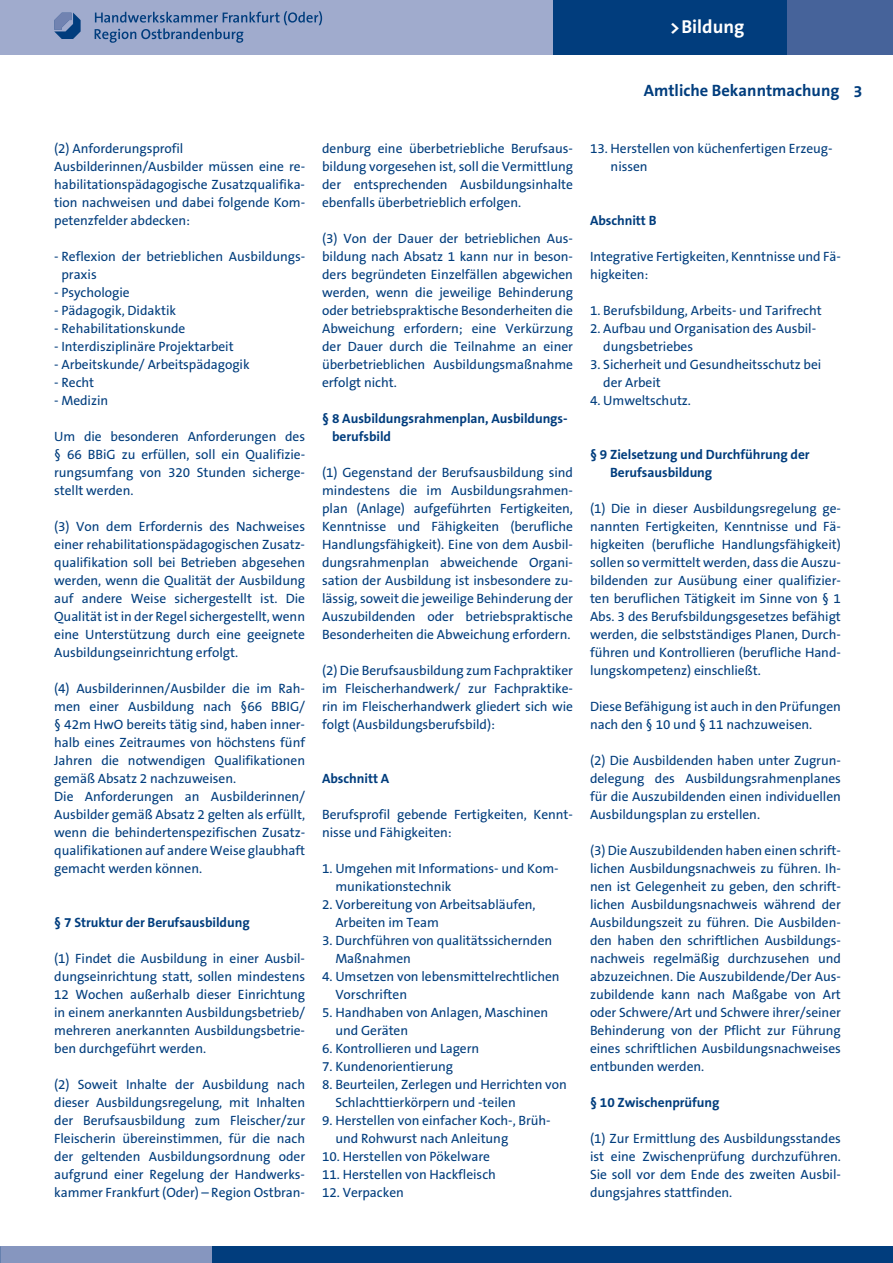
<style>
.page{position:relative;width:893px;height:1263px;background:#fff}
.page>*{position:absolute;margin:0;border:0;box-sizing:border-box;transform-origin:0 0}
.t1{font:700 18.75px "The Sans CE B7";color:#fff}
.t2{font:700 16.5px "The Sans CE B7";color:#013d7d}
.t3{font:13.5px/18px "The Sans CE B5 Plain";letter-spacing:-.005em;color:#013d7d}
.t4{font:700 13.5px/18px "The Sans CE B7";letter-spacing:-.005em;color:#013d7d}
</style>
<div class="page">
<div style="left:0;top:1247px;width:213px;height:16px;background:#8696bf"></div>
<div style="left:213px;top:1247px;width:680px;height:16px;background:#013d7d"></div>
<div style="left:787px;top:0;width:106px;height:54px;background:#46639a"></div>
<div style="left:553px;top:0;width:234px;height:54px;background:#013d7d"></div>
<div style="left:0;top:0;width:553px;height:54px;background:#a0abcd"></div>
<svg style="left:95px;top:11px;width:227px;height:32px"></svg>
<svg style="left:54px;top:13px;width:27px;height:26px"></svg>
<h1 class="t1" style="left:670px;top:16px;width:76px">&gt;Bildung</h1>
<p class="t3" style="left:54px;top:139px;width:252px">(2) Anforderungsprofil Ausbilderinnen/Ausbilder müssen eine re&shy;habilitationspädagogische Zusatzqualifika&shy;tion nachweisen und dabei folgende Kom&shy;petenzfelder abdecken:</p>
<p class="t3" style="left:61px;top:247px;width:245px;text-indent:-7px">- Reflexion der betrieblichen Ausbildungs&shy;praxis</p>
<p class="t3" style="left:54px;top:283px;width:77px">- Psychologie</p>
<p class="t3" style="left:54px;top:301px;width:123px">- Pädagogik, Didaktik</p>
<p class="t3" style="left:54px;top:319px;width:133px">- Rehabilitationskunde</p>
<p class="t3" style="left:54px;top:337px;width:181px">- Interdisziplinäre Projektarbeit</p>
<p class="t3" style="left:54px;top:355px;width:197px">- Arbeitskunde/ Arbeitspädagogik</p>
<p class="t3" style="left:54px;top:373px;width:41px">- Recht</p>
<p class="t3" style="left:54px;top:391px;width:56px">- Medizin</p>
<p class="t3" style="left:54px;top:427px;width:252px;text-align:justify">Um die besonderen Anforderungen des § 66 BBiG zu erfüllen, soll ein Qualifizie&shy;rungsumfang von 320 Stunden sicherge&shy;stellt werden.</p>
<p class="t3" style="left:54px;top:517px;width:252px;text-align:justify">(3) Von dem Erfordernis des Nachweises einer rehabilitationspädagogischen Zusatz&shy;qualifikation soll bei Betrieben abgesehen werden, wenn die Qualität der Ausbildung auf andere Weise sichergestellt ist. Die Qualität ist in der Regel sichergestellt, wenn eine Unterstützung durch eine geeignete Ausbildungseinrichtung erfolgt.</p>
<p class="t3" style="left:54px;top:679px;width:252px">(4) Ausbilderinnen/Ausbilder die im Rah&shy;men einer Ausbildung nach §66 BBIG/ § 42m HwO bereits tätig sind, haben inner&shy;halb eines Zeitraumes von höchstens fünf Jahren die notwendigen Qualifikationen gemäß Absatz 2 nachzuweisen.<br>Die Anforderungen an Ausbilderinnen/ Ausbilder gemäß Absatz 2 gelten als erfüllt, wenn die behindertenspezifischen Zusatz&shy;qualifikationen auf andere Weise glaubhaft gemacht werden können.</p>
<p class="t4" style="left:54px;top:914px;width:197px">§ 7 Struktur der Berufsausbildung</p>
<p class="t3" style="left:54px;top:949px;width:252px;text-align:justify">(1) Findet die Ausbildung in einer Ausbil&shy;dungseinrichtung statt, sollen mindestens 12 Wochen außerhalb dieser Einrichtung in einem anerkannten Ausbildungsbetrieb/ mehreren anerkannten Ausbildungsbetrie&shy;ben durchgeführt werden.</p>
<p class="t3" style="left:54px;top:1075px;width:252px;text-align:justify">(2) Soweit Inhalte der Ausbildung nach dieser Ausbildungsregelung, mit Inhalten der Berufsausbildung zum Fleischer/zur Fleischerin übereinstimmen, für die nach der geltenden Ausbildungsordnung oder aufgrund einer Regelung der Handwerks&shy;kammer Frankfurt (Oder) – Region Ostbran-</p>
<p class="t3" style="left:322px;top:139px;width:252px;text-align:justify">denburg eine überbetriebliche Berufsaus&shy;bildung vorgesehen ist, soll die Vermittlung der entsprechenden Ausbildungsinhalte ebenfalls überbetrieblich erfolgen.</p>
<p class="t3" style="left:322px;top:229px;width:252px;text-align:justify">(3) Von der Dauer der betrieblichen Aus&shy;bildung nach Absatz 1 kann nur in beson&shy;ders begründeten Einzelfällen abgewichen werden, wenn die jeweilige Behinderung oder betriebspraktische Besonderheiten die Abweichung erfordern; eine Verkürzung der Dauer durch die Teilnahme an einer überbetrieblichen Ausbildungsmaßnahme erfolgt nicht.</p>
<p class="t4" style="left:332px;top:410px;width:237px;text-indent:-10px">§ 8 Ausbildungsrahmenplan, Ausbildungs&shy;berufsbild</p>
<p class="t3" style="left:322px;top:463px;width:252px;text-align:justify">(1) Gegenstand der Berufsausbildung sind mindestens die im Ausbildungsrahmen&shy;plan (Anlage) aufgeführten Fertigkeiten, Kenntnisse und Fähigkeiten (berufliche Handlungsfähigkeit). Eine von dem Ausbil&shy;dungsrahmenplan abweichende Organi&shy;sation der Ausbildung ist insbesondere zu&shy;lässig, soweit die jeweilige Behinderung der Auszubildenden oder betriebspraktische Besonderheiten die Abweichung erfordern.</p>
<p class="t3" style="left:322px;top:661px;width:252px;text-align:justify">(2) Die Berufsausbildung zum Fachpraktiker im Fleischerhandwerk/ zur Fachpraktike&shy;rin im Fleischerhandwerk gliedert sich wie folgt (Ausbildungsberufsbild):</p>
<p class="t4" style="left:322px;top:770px;width:69px">Abschnitt A</p>
<p class="t3" style="left:322px;top:805px;width:252px">Berufsprofil gebende Fertigkeiten, Kennt&shy;nisse und Fähigkeiten:</p>
<p class="t3" style="left:335px;top:859px;width:225px;text-indent:-13px">1. Umgehen mit Informations- und Kom&shy;munikationstechnik</p>
<p class="t3" style="left:335px;top:895px;width:202px;text-indent:-13px">2. Vorbereitung von Arbeitsabläufen,<br>Arbeiten im Team</p>
<p class="t3" style="left:335px;top:931px;width:218px;text-indent:-13px">3. Durchführen von qualitätssichernden<br>Maßnahmen</p>
<p class="t3" style="left:335px;top:967px;width:226px;text-indent:-13px">4. Umsetzen von lebensmittelrechtlichen<br>Vorschriften</p>
<p class="t3" style="left:335px;top:1003px;width:215px;text-indent:-13px">5. Handhaben von Anlagen, Maschinen und Geräten</p>
<p class="t3" style="left:322px;top:1039px;width:159px">6. Kontrollieren und Lagern</p>
<p class="t3" style="left:322px;top:1057px;width:132px">7. Kundenorientierung</p>
<p class="t3" style="left:335px;top:1075px;width:233px;text-indent:-13px">8. Beurteilen, Zerlegen und Herrichten von<br>Schlachttierkörpern und -teilen</p>
<p class="t3" style="left:335px;top:1111px;width:217px;text-indent:-13px">9. Herstellen von einfacher Koch-, Brüh&shy;und Rohwurst nach Anleitung</p>
<p class="t3" style="left:322px;top:1147px;width:169px">10. Herstellen von Pökelware</p>
<p class="t3" style="left:322px;top:1165px;width:175px">11. Herstellen von Hackfleisch</p>
<p class="t3" style="left:322px;top:1183px;width:83px">12. Verpacken</p>
<p class="t2" style="left:644px;top:81px;width:220px">Amtliche Bekanntmachung 3</p>
<p class="t3" style="left:611px;top:139px;width:223px;text-indent:-21px">13. Herstellen von küchenfertigen Erzeug&shy;nissen</p>
<p class="t4" style="left:590px;top:212px;width:68px">Abschnitt B</p>
<p class="t3" style="left:590px;top:247px;width:252px">Integrative Fertigkeiten, Kenntnisse und Fä&shy;higkeiten:</p>
<p class="t3" style="left:590px;top:301px;width:233px">1. Berufsbildung, Arbeits- und Tarifrecht</p>
<p class="t3" style="left:603px;top:319px;width:214px;text-indent:-13px">2. Aufbau und Organisation des Ausbil&shy;dungsbetriebes</p>
<p class="t3" style="left:603px;top:355px;width:220px;text-indent:-13px">3. Sicherheit und Gesundheitsschutz bei der Arbeit</p>
<p class="t3" style="left:590px;top:391px;width:102px">4. Umweltschutz.</p>
<p class="t4" style="left:610px;top:446px;width:201px;text-indent:-20px">§ 9 Zielsetzung und Durchführung der<br>Berufsausbildung</p>
<p class="t3" style="left:590px;top:499px;width:252px;text-align:justify">(1) Die in dieser Ausbildungsregelung ge&shy;nannten Fertigkeiten, Kenntnisse und Fä&shy;higkeiten (berufliche Handlungsfähigkeit) sollen so vermittelt werden, dass die Auszu&shy;bildenden zur Ausübung einer qualifizier&shy;ten beruflichen Tätigkeit im Sinne von § 1<br>Abs. 3 des Berufsbildungsgesetzes befähigt werden, die selbstständiges Planen, Durch&shy;führen und Kontrollieren (berufliche Hand&shy;lungskompetenz) einschließt.</p>
<p class="t3" style="left:590px;top:697px;width:252px">Diese Befähigung ist auch in den Prüfungen nach den § 10 und § 11 nachzuweisen.</p>
<p class="t3" style="left:590px;top:751px;width:252px;text-align:justify">(2) Die Ausbildenden haben unter Zugrun&shy;delegung des Ausbildungsrahmenplanes für die Auszubildenden einen individuellen Ausbildungsplan zu erstellen.</p>
<p class="t3" style="left:590px;top:841px;width:252px;text-align:justify">(3) Die Auszubildenden haben einen schrift&shy;lichen Ausbildungsnachweis zu führen. Ih&shy;nen ist Gelegenheit zu geben, den schrift&shy;lichen Ausbildungsnachweis während der Ausbildungszeit zu führen. Die Ausbilden&shy;den haben den schriftlichen Ausbildungs&shy;nachweis regelmäßig durchzusehen und abzuzeichnen. Die Auszubildende/Der Aus&shy;zubildende kann nach Maßgabe von Art oder Schwere/Art und Schwere ihrer/seiner Behinderung von der Pflicht zur Führung eines schriftlichen Ausbildungsnachweises entbunden werden.</p>
<p class="t4" style="left:590px;top:1094px;width:131px">§ 10 Zwischenprüfung</p>
<p class="t3" style="left:590px;top:1129px;width:252px;text-align:justify">(1) Zur Ermittlung des Ausbildungsstandes ist eine Zwischenprüfung durchzuführen.<br>Sie soll vor dem Ende des zweiten Ausbil&shy;dungsjahres stattfinden.</p>
</div>
